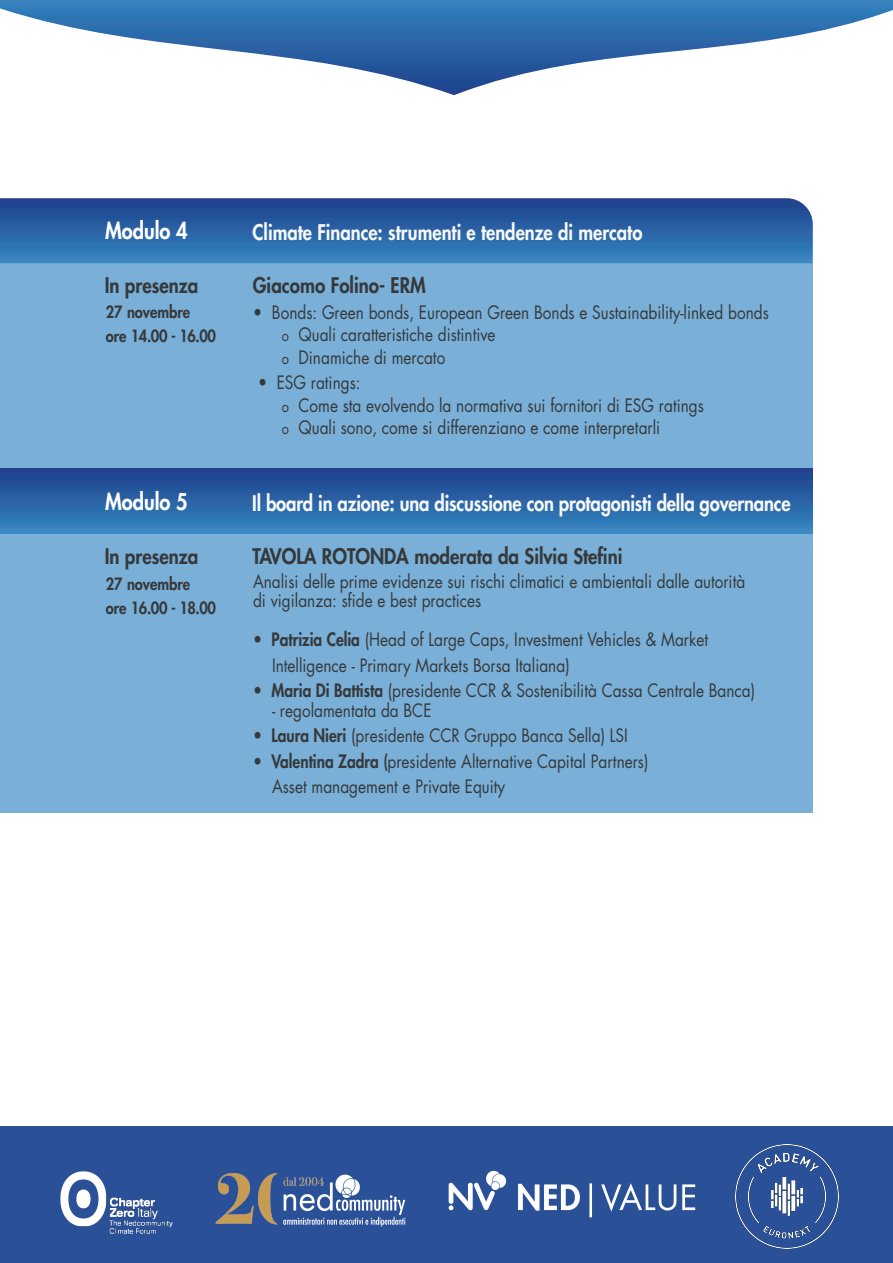
<style>
.page{position:relative;width:893px;height:1263px;background:#fff}
.page>*{position:absolute;margin:0;border:0;box-sizing:border-box;transform-origin:0 0}
.t1{font:800 22.5px "Futura Std";color:#fff;scale:.89 1}
.t2{font:800 21px "Futura Std";letter-spacing:-.01em;color:#f7f8f7;scale:.87 1}
.t3{font:800 21px "Futura Std";color:#35393b;scale:.89 1}
.t4{font:18px/22.5px "Futura Std";color:#35393b;scale:.86 1}
.t5{font:800 16.5px/24px "Futura Std";color:#35393b;scale:.89 1}
.s1{font-size:15px}
.s2{font-weight:800}
</style>
<div class="page">
<svg style="left:0;top:0;width:893px;height:95px"></svg>
<div style="left:0;top:263px;width:813px;height:205px;background:#7aafd7"></div>
<div style="left:0;top:530px;width:813px;height:282px;background:#7aafd7"></div>
<svg style="left:0;top:198px;width:813px;height:65px;background:#2b64a6"></svg>
<div style="left:0;top:468px;width:813px;height:65px;background:linear-gradient(to bottom,#1e3e8a,#3788c2)"></div>
<div style="left:0;top:1127px;width:893px;height:136px;background:#2a5098"></div>
<img style="left:215px;top:1173px;width:191px;height:54px">
<img style="left:60px;top:1171px;width:113px;height:63px">
<img style="left:448px;top:1170px;width:248px;height:48px">
<img style="left:735px;top:1145px;width:104px;height:103px">
<p class="t1" style="left:105px;top:217px;width:95px">Modulo 4</p>
<p class="t2" style="left:253px;top:219px;width:450px">Climate Finance: strumenti e tendenze di mercato</p>
<p class="t3" style="left:105px;top:272px;width:107px">In presenza</p>
<p class="t3" style="left:253px;top:272px;width:196px">Giacomo Folino- ERM</p>
<p class="t5" style="left:106px;top:300px;width:125px">27 novembre<br>ore 14.00 - 16.00</p>
<p class="t4" style="left:282px;top:301px;width:568px;text-indent:-28px">• Bonds: Green bonds, European Green Bonds e Sustainability-linked bonds <span class="s1">o</span> Quali caratteristiche distintive<br><span class="s1">o</span> Dinamiche di mercato</p>
<p class="t4" style="left:282px;top:372px;width:492px;text-indent:-24px">• ESG ratings:<br><span class="s1">o</span> Come sta evolvendo la normativa sui fornitori di ESG ratings <span class="s1">o</span> Quali sono, come si differenziano e come interpretarli</p>
<p class="t1" style="left:105px;top:487px;width:95px">Modulo 5</p>
<p class="t2" style="left:252px;top:490px;width:620px">Il board in azione: una discussione con protagonisti della governance</p>
<p class="t3" style="left:105px;top:543px;width:107px">In presenza</p>
<p class="t3" style="left:253px;top:543px;width:417px">TAVOLA ROTONDA moderata da Silvia Stefini</p>
<p class="t5" style="left:106px;top:571px;width:125px">27 novembre<br>ore 16.00 - 18.00</p>
<p class="t4" style="left:253px;top:571px;width:574px;line-height:19.5px">Analisi delle prime evidenze sui rischi climatici e ambientali dalle autorità di vigilanza: sfide e best practices</p>
<p class="t4" style="left:272px;top:627px;width:508px;line-height:25.5px;text-indent:-19px">• <span class="s2">Patrizia Celia</span> (Head of Large Caps, Investment Vehicles &amp; Market<br>Intelligence - Primary Markets Borsa Italiana)</p>
<p class="t4" style="left:253px;top:679px;width:585px">• <span class="s2">Maria Di Battista</span> (presidente CCR &amp; Sostenibilità Cassa Centrale Banca)</p>
<p class="t4" style="left:272px;top:699px;width:187px">- regolamentata da BCE</p>
<p class="t4" style="left:253px;top:724px;width:437px">• <span class="s2">Laura Nieri</span> (presidente CCR Gruppo Banca Sella) LSI</p>
<p class="t4" style="left:272px;top:748px;width:439px;line-height:25.5px;text-indent:-19px">• <span class="s2">Valentina Zadra (</span>presidente Alternative Capital Partners)<br>Asset management e Private Equity</p>
</div>
